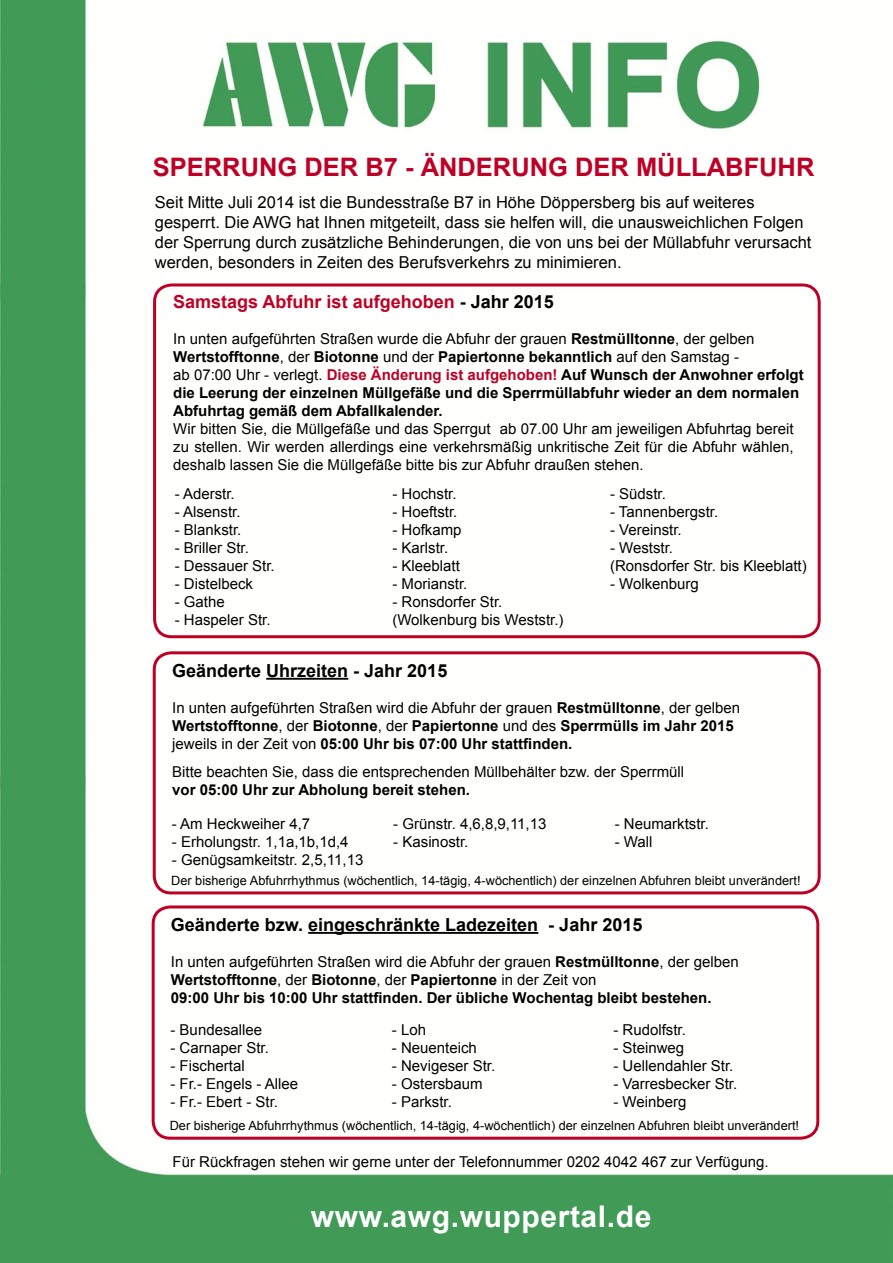
<style>
.page{position:relative;width:893px;height:1263px;background:#fff}
.page>*{position:absolute;margin:0;border:0;box-sizing:border-box;transform-origin:0 0}
.t1{font:700 30px "Arial";letter-spacing:.02em;color:#fff}
.t2{font:700 25.5px "Arial";color:#be0027}
.t3{font:700 18px "Arial";color:#000}
.t4{font:700 18px "Arial";color:#be0027}
.t5{font:16.5px/19.8px "Arial";color:#000}
.t6{font:15px/18px "Arial";color:#000}
.t7{font:700 15px/18px "Arial";color:#000}
.t8{font:12.75px "Arial";color:#000}
.s1{color:#000}
.s2{font-weight:400}
.s3{color:#be0027}
</style>
<div class="page">
<img style="left:0;top:0;width:893px;height:1263px">
<svg style="left:151px;top:650px;width:671px;height:243px"></svg>
<hr style="left:266px;top:678px;width:82px;height:2px;background:#000">
<svg style="left:150px;top:904px;width:671px;height:234px"></svg>
<hr style="left:308px;top:932px;width:230px;height:2px;background:#000">
<svg style="left:152px;top:282px;width:670px;height:355px"></svg>
<h2 class="t2" style="left:153px;top:150px;width:663px">SPERRUNG DER B7 - ÄNDERUNG DER MÜLLABFUHR</h2>
<p class="t5" style="left:155px;top:193px;width:658px">Seit Mitte Juli 2014 ist die Bundesstraße B7 in Höhe Döppersberg bis auf weiteres gesperrt. Die AWG hat Ihnen mitgeteilt, dass sie helfen will, die unausweichlichen Folgen der Sperrung durch zusätzliche Behinderungen, die von uns bei der Müllabfuhr verursacht werden, besonders in Zeiten des Berufsverkehrs zu minimieren.</p>
<p class="t4" style="left:173px;top:290px;width:382px">Samstags Abfuhr ist aufgehoben <span class="s1">- Jahr 2015</span></p>
<p class="t7" style="left:173px;top:330px;width:632px"><span class="s2">In unten aufgeführten Straßen wurde die Abfuhr der grauen</span> Restmülltonne<span class="s2">, der gelben </span>Wertstofftonne<span class="s2">, der</span> Biotonne <span class="s2">und der</span> Papiertonne bekanntlich <span class="s2">auf den Samstag -<br>ab 07:00 Uhr - verlegt.</span> <span class="s3">Diese Änderung ist aufgehoben!</span> Auf Wunsch der Anwohner erfolgt die Leerung der einzelnen Müllgefäße und die Sperrmüllabfuhr wieder an dem normalen Abfuhrtag gemäß dem Abfallkalender.</p>
<p class="t6" style="left:173px;top:420px;width:622px;text-align:justify">Wir bitten Sie, die Müllgefäße und das Sperrgut ab 07.00 Uhr am jeweiligen Abfuhrtag bereit zu stellen. Wir werden allerdings eine verkehrsmäßig unkritische Zeit für die Abfuhr wählen, deshalb lassen Sie die Müllgefäße bitte bis zur Abfuhr draußen stehen.</p>
<p class="t6" style="left:175px;top:485px;width:62px">- Aderstr.</p>
<p class="t6" style="left:175px;top:503px;width:67px">- Alsenstr.</p>
<p class="t6" style="left:175px;top:521px;width:68px">- Blankstr.</p>
<p class="t6" style="left:175px;top:539px;width:76px">- Briller Str.</p>
<p class="t6" style="left:175px;top:557px;width:102px">- Dessauer Str.</p>
<p class="t6" style="left:175px;top:575px;width:80px">- Distelbeck</p>
<p class="t6" style="left:175px;top:593px;width:52px">- Gathe</p>
<p class="t6" style="left:175px;top:611px;width:97px">- Haspeler Str.</p>
<p class="t6" style="left:610px;top:485px;width:57px">- Südstr.</p>
<p class="t6" style="left:610px;top:503px;width:110px">- Tannenbergstr.</p>
<p class="t6" style="left:610px;top:521px;width:73px">- Vereinstr.</p>
<p class="t6" style="left:610px;top:539px;width:198px">- Weststr.<br>(Ronsdorfer Str. bis Kleeblatt)</p>
<p class="t6" style="left:610px;top:575px;width:90px">- Wolkenburg</p>
<p class="t6" style="left:392px;top:485px;width:66px">- Hochstr.</p>
<p class="t6" style="left:392px;top:503px;width:67px">- Hoeftstr.</p>
<p class="t6" style="left:392px;top:521px;width:71px">- Hofkamp</p>
<p class="t6" style="left:392px;top:539px;width:57px">- Karlstr.</p>
<p class="t6" style="left:392px;top:557px;width:69px">- Kleeblatt</p>
<p class="t6" style="left:392px;top:575px;width:77px">- Morianstr.</p>
<p class="t6" style="left:392px;top:593px;width:173px">- Ronsdorfer Str. (Wolkenburg bis Weststr.)</p>
<p class="t3" style="left:172px;top:659px;width:277px">Geänderte Uhrzeiten - Jahr 2015</p>
<p class="t7" style="left:172px;top:699px;width:569px"><span class="s2">In unten aufgeführten Straßen wird die Abfuhr der grauen</span> Restmülltonne<span class="s2">, der gelben<br></span>Wertstofftonne<span class="s2">, der</span> Biotonne<span class="s2">, der</span> Papiertonne <span class="s2">und des</span> Sperrmülls im Jahr 2015 <span class="s2">jeweils in der Zeit von</span> 05:00 Uhr bis 07:00 Uhr stattfinden.</p>
<p class="t6" style="left:172px;top:763px;width:513px">Bitte beachten Sie, dass die entsprechenden Müllbehälter bzw. der Sperrmüll</p>
<p class="t7" style="left:172px;top:782px;width:299px">vor 05:00 Uhr zur Abholung bereit stehen.</p>
<p class="t6" style="left:172px;top:815px;width:140px">- Am Heckweiher 4,7</p>
<p class="t6" style="left:172px;top:833px;width:178px">- Erholungstr. 1,1a,1b,1d,4</p>
<p class="t6" style="left:172px;top:851px;width:193px">- Genügsamkeitstr. 2,5,11,13</p>
<p class="t6" style="left:393px;top:815px;width:155px">- Grünstr. 4,6,8,9,11,13</p>
<p class="t6" style="left:393px;top:833px;width:77px">- Kasinostr.</p>
<p class="t6" style="left:615px;top:815px;width:96px">- Neumarktstr.</p>
<p class="t6" style="left:615px;top:833px;width:39px">- Wall</p>
<p class="t8" style="left:171px;top:872px;width:631px">Der bisherige Abfuhrrhythmus (wöchentlich, 14-tägig, 4-wöchentlich) der einzelnen Abfuhren bleibt unverändert!</p>
<p class="t3" style="left:171px;top:913px;width:473px">Geänderte bzw. eingeschränkte Ladezeiten - Jahr 2015</p>
<p class="t7" style="left:171px;top:953px;width:569px"><span class="s2">In unten aufgeführten Straßen wird die Abfuhr der grauen</span> Restmülltonne<span class="s2">, der gelben<br></span>Wertstofftonne<span class="s2">, der</span> Biotonne<span class="s2">, der</span> Papiertonne <span class="s2">in der Zeit von<br></span>09:00 Uhr bis 10:00 Uhr stattfinden. Der übliche Wochentag bleibt bestehen.</p>
<p class="t6" style="left:170px;top:1021px;width:93px">- Bundesallee</p>
<p class="t6" style="left:170px;top:1039px;width:100px">- Carnaper Str.</p>
<p class="t6" style="left:170px;top:1057px;width:76px">- Fischertal</p>
<p class="t6" style="left:170px;top:1075px;width:129px">- Fr.- Engels - Allee</p>
<p class="t6" style="left:170px;top:1093px;width:109px">- Fr.- Ebert - Str.</p>
<p class="t6" style="left:613px;top:1021px;width:74px">- Rudolfstr.</p>
<p class="t6" style="left:613px;top:1039px;width:72px">- Steinweg</p>
<p class="t6" style="left:613px;top:1057px;width:122px">- Uellendahler Str.</p>
<p class="t6" style="left:613px;top:1075px;width:125px">- Varresbecker Str.</p>
<p class="t6" style="left:613px;top:1093px;width:75px">- Weinberg</p>
<p class="t8" style="left:170px;top:1117px;width:631px">Der bisherige Abfuhrrhythmus (wöchentlich, 14-tägig, 4-wöchentlich) der einzelnen Abfuhren bleibt unverändert!</p>
<p class="t6" style="left:392px;top:1021px;width:36px">- Loh</p>
<p class="t6" style="left:392px;top:1039px;width:87px">- Neuenteich</p>
<p class="t6" style="left:392px;top:1057px;width:105px">- Nevigeser Str.</p>
<p class="t6" style="left:392px;top:1075px;width:92px">- Ostersbaum</p>
<p class="t6" style="left:392px;top:1093px;width:62px">- Parkstr.</p>
<p class="t6" style="left:173px;top:1152px;width:597px">Für Rückfragen stehen wir gerne unter der Telefonnummer 0202 4042 467 zur Verfügung.</p>
<h1 class="t1" style="left:311px;top:1197px;width:342px">www.awg.wuppertal.de</h1>
</div>
